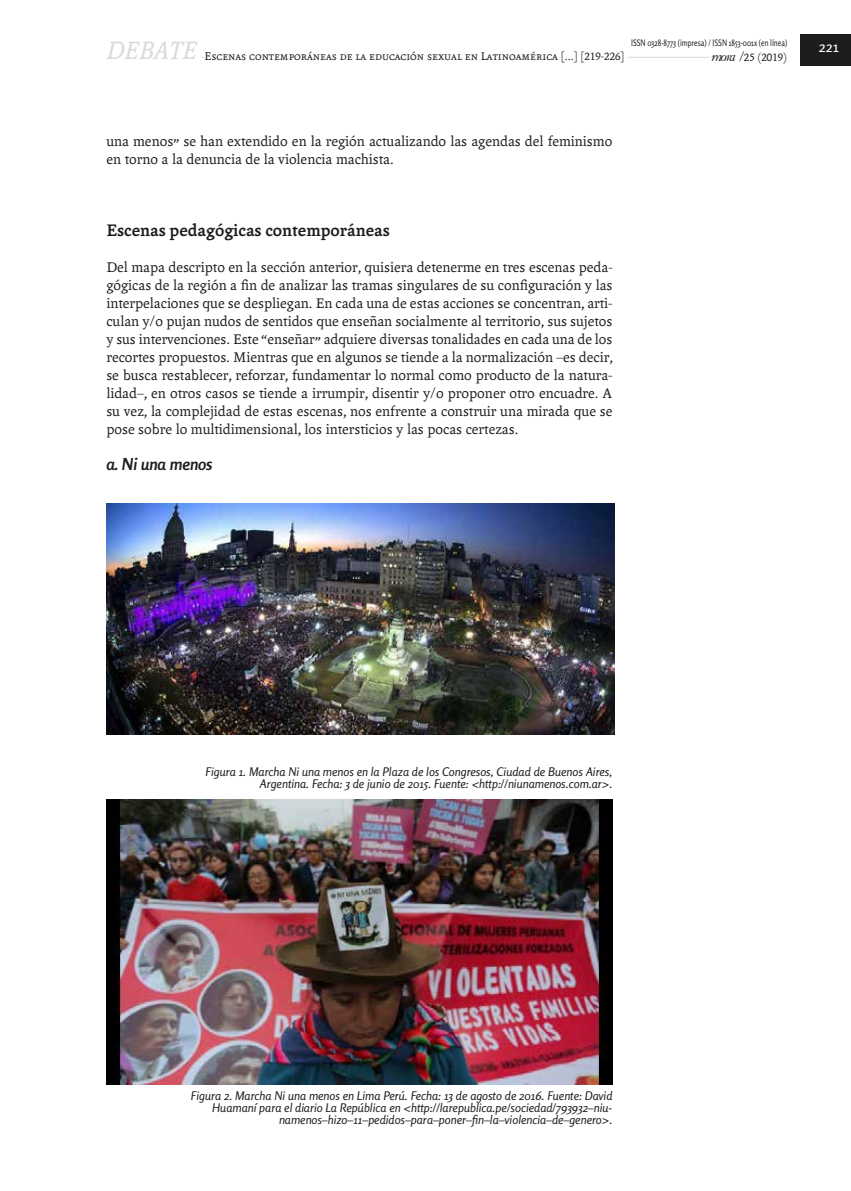
<style>
.page{position:relative;width:851px;height:1191px;background:#fff}
.page>*{position:absolute;margin:0;border:0;box-sizing:border-box;transform-origin:0 0}
.t1{font:italic 27px "Andralis ND Os F";color:#dadada}
.t2{font:700 18px "Andralis ND Os F";color:#1d1d1b}
.t3{font:italic 700 16.5px "Rosario";color:#1d1d1b}
.t4{font:15px/18px "Andralis ND Os F";color:#1d1d1b}
.t5{font:15px "Rosario";color:#fff}
.t6{font:italic 12px/12px "Rosario";color:#1d1d1b;text-align:right}
.t7{font:12px "Andralis NDSC";color:#1d1d1b}
.t8{font:9px "Rosario";color:#1d1d1b;scale:.8 1}
.s1{font-family:"Granjon LT Std";font-style:italic;font-size:15px}
</style>
<div class="page">
<hr style="left:110px;top:57px;width:656px;height:1px;background:#dadada">
<div style="left:708px;top:50px;width:79px;height:14px;background:#fff"></div>
<div style="left:799px;top:35px;width:51px;height:31px;background:#1d1d1b"></div>
<div style="left:106px;top:38px;width:95px;height:30px;background:#fff"></div>
<div style="left:204px;top:49px;width:423px;height:15px;background:#fff"></div>
<img style="left:106px;top:504px;width:508px;height:231px">
<img style="left:106px;top:799px;width:506px;height:285px">
<p class="t8" style="left:631px;top:36px;width:197px">ISSN 0328-8773 (impresa) / ISSN 1853-001x (en línea)</p>
<p class="t7" style="left:712px;top:51px;width:76px"><span class="s1">mora /</span>25 (2019)</p>
<h1 class="t1" style="left:106px;top:36px;width:92px">DEBATE</h1>
<p class="t5" style="left:818px;top:35px;width:22px">221</p>
<p class="t7" style="left:204px;top:49px;width:421px">Escenas contemporáneas de la educación sexual en Latinoamérica [...] [219-226]</p>
<p class="t4" style="left:106px;top:132px;width:507px">una menos” se han extendido en la región actualizando las agendas del feminismo en torno a la denuncia de la violencia machista.</p>
<p class="t2" style="left:106px;top:220px;width:285px">Escenas pedagógicas contemporáneas</p>
<p class="t4" style="left:106px;top:258px;width:507px;text-align:justify">Del mapa descripto en la sección anterior, quisiera detenerme en tres escenas peda&shy;gógicas de la región a fin de analizar las tramas singulares de su configuración y las interpelaciones que se despliegan. En cada una de estas acciones se concentran, arti&shy;culan y/o pujan nudos de sentidos que enseñan socialmente al territorio, sus sujetos y sus intervenciones. Este “enseñar” adquiere diversas tonalidades en cada una de los recortes propuestos. Mientras que en algunos se tiende a la normalización –es decir, se busca restablecer, reforzar, fundamentar lo normal como producto de la natura&shy;lidad–, en otros casos se tiende a irrumpir, disentir y/o proponer otro encuadre. A su vez, la complejidad de estas escenas, nos enfrente a construir una mirada que se pose sobre lo multidimensional, los intersticios y las pocas certezas.</p>
<p class="t3" style="left:106px;top:450px;width:107px">a. Ni una menos</p>
<p class="t6" style="left:205px;top:764px;width:408px">Figura 1. Marcha Ni una menos en la Plaza de los Congresos, Ciudad de Buenos Aires,<br>Argentina. Fecha: 3 de junio de 2015. Fuente: &lt;http://niunamenos.com.ar&gt;.</p>
<p class="t6" style="left:191px;top:1088px;width:423px">Figura 2. Marcha Ni una menos en Lima Perú. Fecha: 13 de agosto de 2016. Fuente: David<br>Huamaní para el diario La República en &lt;http://larepublica.pe/sociedad/793932–niu&shy;namenos–hizo–11–pedidos–para–poner–fin–la–violencia–de–genero&gt;.</p>
</div>
